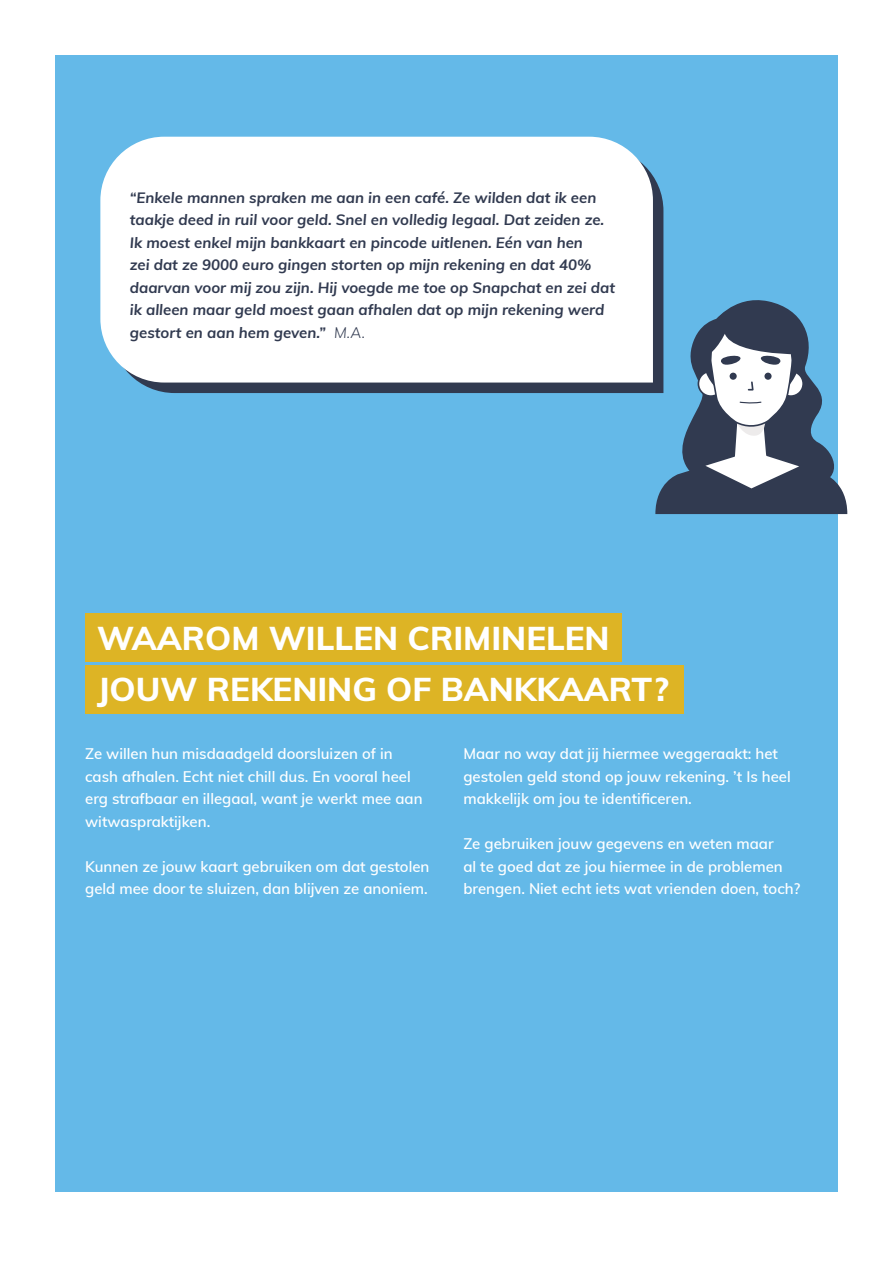
<style>
.page{position:relative;width:893px;height:1263px;background:#fff}
.page>*{position:absolute;margin:0;border:0;box-sizing:border-box;transform-origin:0 0}
.uitgelijnd{font:800 33px/51px "Muli";color:#fff}
.uitgelijnd-2{font:600 15px/22.5px "Muli";color:#fff}
.uitgelijnd-3{font:italic 700 15px/22.5px "Muli";color:#313a50}
.s1{font-weight:300}
</style>
<div class="page">
<div style="left:55px;top:55px;width:783px;height:1136px;background:#64b9e8"></div>
<div style="left:140px;top:176px;width:523px;height:217px;background:#313a50"></div>
<div style="left:100px;top:137px;width:553px;height:246px;background:#fff"></div>
<div style="left:85px;top:613px;width:536px;height:49px;background:#ddb425"></div>
<div style="left:85px;top:665px;width:598px;height:49px;background:#ddb425"></div>
<svg style="left:652px;top:294px;width:196px;height:220px"></svg>
<p class="uitgelijnd-3" style="left:130px;top:186px;width:487px">“Enkele mannen spraken me aan in een café. Ze wilden dat ik een taakje deed in ruil voor geld. Snel en volledig legaal. Dat zeiden ze.<br>Ik moest enkel mijn bankkaart en pincode uitlenen. Eén van hen<br>zei dat ze 9000 euro gingen storten op mijn rekening en dat 40% daarvan voor mij zou zijn. Hij voegde me toe op Snapchat en zei dat ik alleen maar geld moest gaan afhalen dat op mijn rekening werd gestort en aan hem geven.” <span class="s1">M.A.</span></p>
<p class="uitgelijnd" style="left:97px;top:611px;width:573px">WAAROM WILLEN CRIMINELEN<br>JOUW REKENING OF BANKKAART?</p>
<p class="uitgelijnd-2" style="left:85px;top:742px;width:339px">Ze willen hun misdaadgeld doorsluizen of in cash afhalen. Echt niet chill dus. En vooral heel erg strafbaar en illegaal, want je werkt mee aan witwaspraktijken.</p>
<p class="uitgelijnd-2" style="left:85px;top:854px;width:346px">Kunnen ze jouw kaart gebruiken om dat gestolen geld mee door te sluizen, dan blijven ze anoniem.</p>
<p class="uitgelijnd-2" style="left:463px;top:742px;width:329px">Maar no way dat jij hiermee weggeraakt: het gestolen geld stond op jouw rekening. ’t Is heel makkelijk om jou te identificeren.</p>
<p class="uitgelijnd-2" style="left:463px;top:832px;width:338px">Ze gebruiken jouw gegevens en weten maar<br>al te goed dat ze jou hiermee in de problemen brengen. Niet echt iets wat vrienden doen, toch?</p>
</div>
